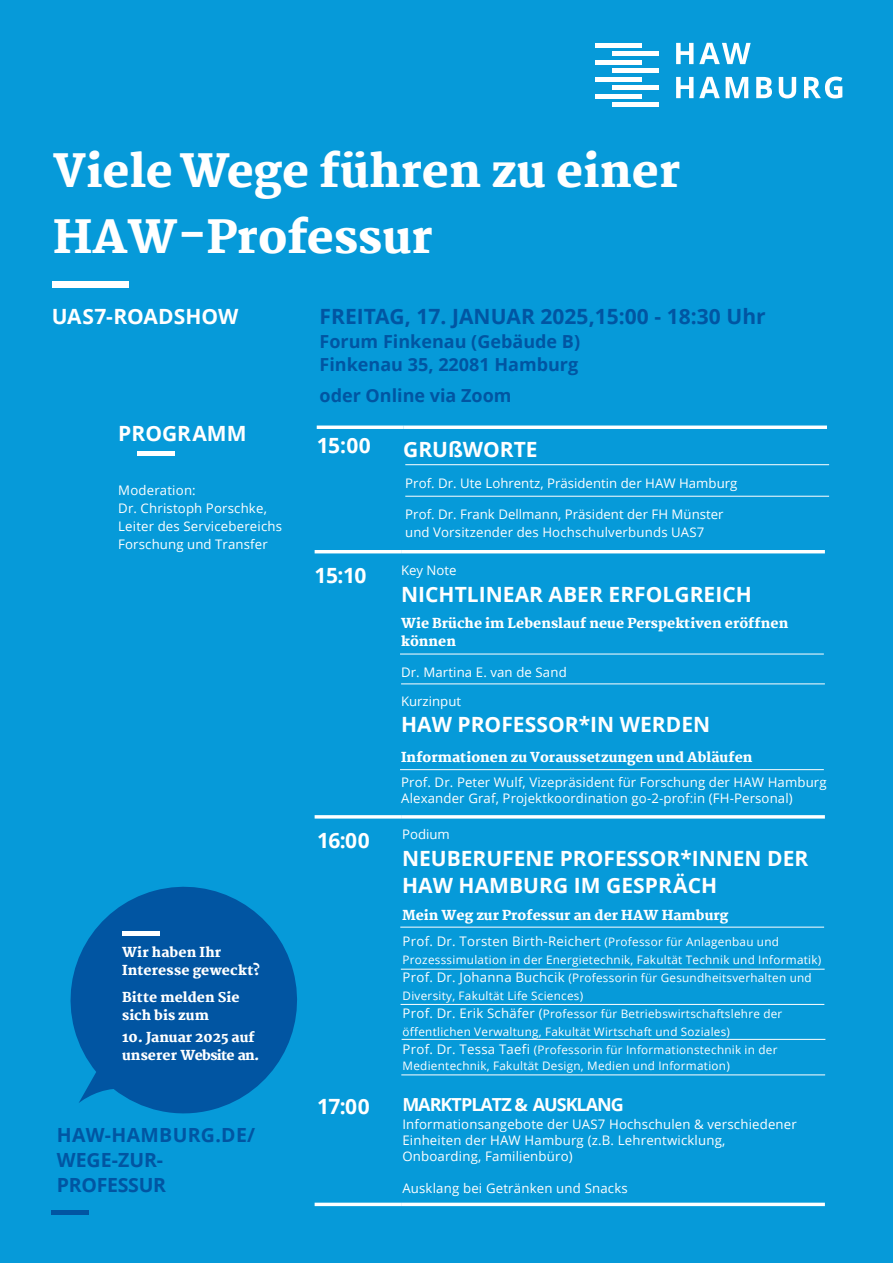
<style>
.page{position:relative;width:893px;height:1263px;background:#069ad9}
.page>*{position:absolute;margin:0;border:0;box-sizing:border-box;transform-origin:0 0}
.t1{font:800 45px/65.6px "Martel";color:#fff}
.t2{font:700 21px/27px "Open Sans";color:#fff}
.t3{font:700 21px "Open Sans";color:#0155a2}
.t4{font:700 21px "Open Sans";color:#fff}
.t5{font:700 19.5px/25px "Open Sans";color:#0155a2}
.t6{font:700 18px/23.1px "Open Sans";color:#0155a2}
.t7{font:700 18px "Open Sans";letter-spacing:-.055em;color:#fff}
.t8{font:800 13.5px/18px "Martel";color:#fff}
.t9{font:13.2px/18px "Open Sans";letter-spacing:.015em;color:#fff}
.t10{font:11.7px/18px "Open Sans";letter-spacing:.025em;color:#fff}
.s1{font-style:inherit}
.s2{font-size:11.7px}
.s3{font-size:13.2px}
</style>
<div class="page">
<hr style="left:401px;top:684px;width:424px;height:1px;background:#fff">
<hr style="left:315px;top:815px;width:86px;height:3px;background:#fff">
<hr style="left:401px;top:815px;width:424px;height:3px;background:#fff">
<hr style="left:315px;top:1203px;width:86px;height:3px;background:#fff">
<hr style="left:595px;top:43px;width:47px;height:4px;background:#fff">
<hr style="left:595px;top:60px;width:47px;height:4px;background:#fff">
<hr style="left:595px;top:77px;width:47px;height:4px;background:#fff">
<hr style="left:595px;top:94px;width:47px;height:4px;background:#fff">
<div style="left:612px;top:51px;width:47px;height:5px;background:#fff"></div>
<div style="left:612px;top:68px;width:47px;height:5px;background:#fff"></div>
<div style="left:612px;top:85px;width:47px;height:5px;background:#fff"></div>
<div style="left:612px;top:102px;width:47px;height:5px;background:#fff"></div>
<svg style="left:676px;top:43px;width:75px;height:21px"></svg>
<svg style="left:676px;top:77px;width:166px;height:21px"></svg>
<svg style="left:70px;top:886px;width:227px;height:228px;fill:#0155a2"></svg>
<div style="left:122px;top:931px;width:38px;height:5px;background:#fff"></div>
<div style="left:51px;top:1210px;width:37px;height:5px;background:#0155a2"></div>
<svg style="left:317px;top:425px;width:86px;height:4px"></svg>
<svg style="left:403px;top:425px;width:424px;height:4px;background:#ddf0f9"></svg>
<hr style="left:405px;top:464px;width:424px;height:1px;background:#fff">
<hr style="left:405px;top:496px;width:424px;height:1px;background:#fff">
<hr style="left:315px;top:550px;width:86px;height:3px;background:#fff">
<hr style="left:401px;top:550px;width:424px;height:3px;background:#fff">
<div style="left:137px;top:451px;width:38px;height:5px;background:#fff"></div>
<div style="left:52px;top:281px;width:76px;height:7px;background:#fff"></div>
<hr style="left:400px;top:654px;width:424px;height:1px;background:#fff">
<hr style="left:401px;top:1075px;width:424px;height:1px;background:#fff">
<hr style="left:401px;top:969px;width:424px;height:1px;background:#fff">
<hr style="left:401px;top:1004px;width:423px;height:1px;background:#fff">
<hr style="left:400px;top:927px;width:424px;height:1px;background:#fff">
<hr style="left:402px;top:1039px;width:423px;height:1px;background:#fff">
<hr style="left:401px;top:1203px;width:424px;height:3px;background:#fff">
<hr style="left:400px;top:769px;width:424px;height:1px;background:#fff">
<h1 class="t1" style="left:53px;top:139px;width:629px">Viele Wege führen zu einer<br>HAW-Professur</h1>
<h2 class="t2" style="left:52px;top:302px;width:188px">UAS7-ROADSHOW</h2>
<h2 class="t3" style="left:320px;top:301px;width:448px">FREITAG, 17. JANUAR 2025,15:00 - 18:<span class="s1">3</span>0 Uhr</h2>
<h3 class="t6" style="left:320px;top:330px;width:262px"><span class="s1">Forum Finkenau</span> (Gebäude B)<br>F<span class="s1">inkenau 35</span>, 22081 Hamburg</h3>
<h3 class="t6" style="left:320px;top:383px;width:193px">oder Online via Zoom</h3>
<h2 class="t2" style="left:118px;top:419px;width:130px">PROGRAMM</h2>
<p class="t9" style="left:118px;top:481px;width:165px">Moderation:<br>Dr. Christoph Porschke,<br>Leiter des Servicebereichs<br>Forschung und Transfer</p>
<p class="t8" style="left:122px;top:943px;width:140px">Wir haben Ihr<br>Interesse geweckt?</p>
<p class="t8" style="left:122px;top:988px;width:119px">Bitte melden Sie sich bis zum</p>
<p class="t8" style="left:122px;top:1028px;width:139px">10. Januar 2025 auf unserer Website an.</p>
<h3 class="t5" style="left:57px;top:1121px;width:200px">HAW-HAMBURG.DE/<br>WEGE-ZUR-<br>PROFESSUR</h3>
<h2 class="t2" style="left:317px;top:432px;width:56px">15:00</h2>
<h2 class="t4" style="left:403px;top:434px;width:136px">GRUßWORTE</h2>
<p class="t9" style="left:405px;top:474px;width:334px">Prof. Dr. Ute Lohrentz, Präsidentin der HAW Hamburg</p>
<p class="t9" style="left:405px;top:505px;width:320px">Prof. Dr. Frank Dellmann, Präsident der FH Münster und Vorsitzender des Hochschulverbunds UAS7</p>
<h2 class="t2" style="left:315px;top:562px;width:53px">15:1<span class="s1">0</span></h2>
<p class="t9" style="left:401px;top:560px;width:57px">Key Note</p>
<h2 class="t2" style="left:401px;top:580px;width:352px">NICHTLINEAR ABER ERFOLGREICH</h2>
<p class="t8" style="left:401px;top:615px;width:389px;line-height:17.4px">Wie Brüche im Lebenslauf neue Perspektiven eröffnen können</p>
<p class="t9" style="left:401px;top:663px;width:167px">Dr. Martina E. van de Sand</p>
<h2 class="t2" style="left:317px;top:827px;width:54px">16:<span class="s1">00</span></h2>
<h2 class="t2" style="left:317px;top:1092px;width:54px">17:<span class="s1">00</span></h2>
<p class="t9" style="left:401px;top:691px;width:62px">Kurzinput</p>
<h2 class="t2" style="left:401px;top:711px;width:311px">HAW PROFESSOR*IN WERDEN</h2>
<p class="t8" style="left:401px;top:748px;width:353px">Informationen zu Voraussetzungen und Abläufen</p>
<p class="t9" style="left:401px;top:774px;width:427px;line-height:15.9px">Prof. Dr. Peter Wulf, Vizepräsident für Forschung der HAW Hamburg<br>Alexander Graf, Projektkoordination go-2-prof:in (FH-Personal)</p>
<p class="t9" style="left:402px;top:825px;width:49px">Podium</p>
<h2 class="t2" style="left:402px;top:844px;width:408px">NEUBERUFENE PROFESSOR*INNEN DER<br>HAW HAMBURG IM GESPRÄCH</h2>
<p class="t8" style="left:402px;top:906px;width:328px">Mein Weg zur Professur an der HAW Hamburg</p>
<p class="t9" style="left:403px;top:931px;width:378px">Prof. Dr. Torsten Birth-Reichert <span class="s2">(Professor für Anlagenbau und</span></p>
<p class="t10" style="left:403px;top:950px;width:420px">Prozesssimulation in der Energietechnik, Fakultät Technik und Informatik)<br><span class="s3">Prof. Dr. Johanna Buchcik</span> (Professorin für Gesundheitsverhalten und Diversity, Fakultät Life Sciences)<br><span class="s3">Prof. Dr. Erik Schäfer (</span>Professor für Betriebswirtschaftslehre der öffentlichen Verwaltung, Fakultät Wirtschaft und Soziales)<br><span class="s3">Prof. Dr. Tessa Taefi</span> (Professorin für Informationstechnik in der</p>
<p class="t10" style="left:403px;top:1057px;width:329px">Medientechnik, Fakultät Design, Medien und Information)</p>
<h3 class="t7" style="left:402px;top:1092px;width:223px">MARKTPLATZ &amp; AUSKLANG</h3>
<p class="t9" style="left:402px;top:1116px;width:396px;line-height:15.9px">Informationsangebote der UAS7 Hochschulen &amp; verschiedener<br>Einheiten der HAW Hamburg (z.B. Lehrentwicklung,<br>Onboarding, Familienbüro)</p>
<p class="t9" style="left:402px;top:1179px;width:227px">Ausklang bei Getränken und Snacks</p>
</div>
